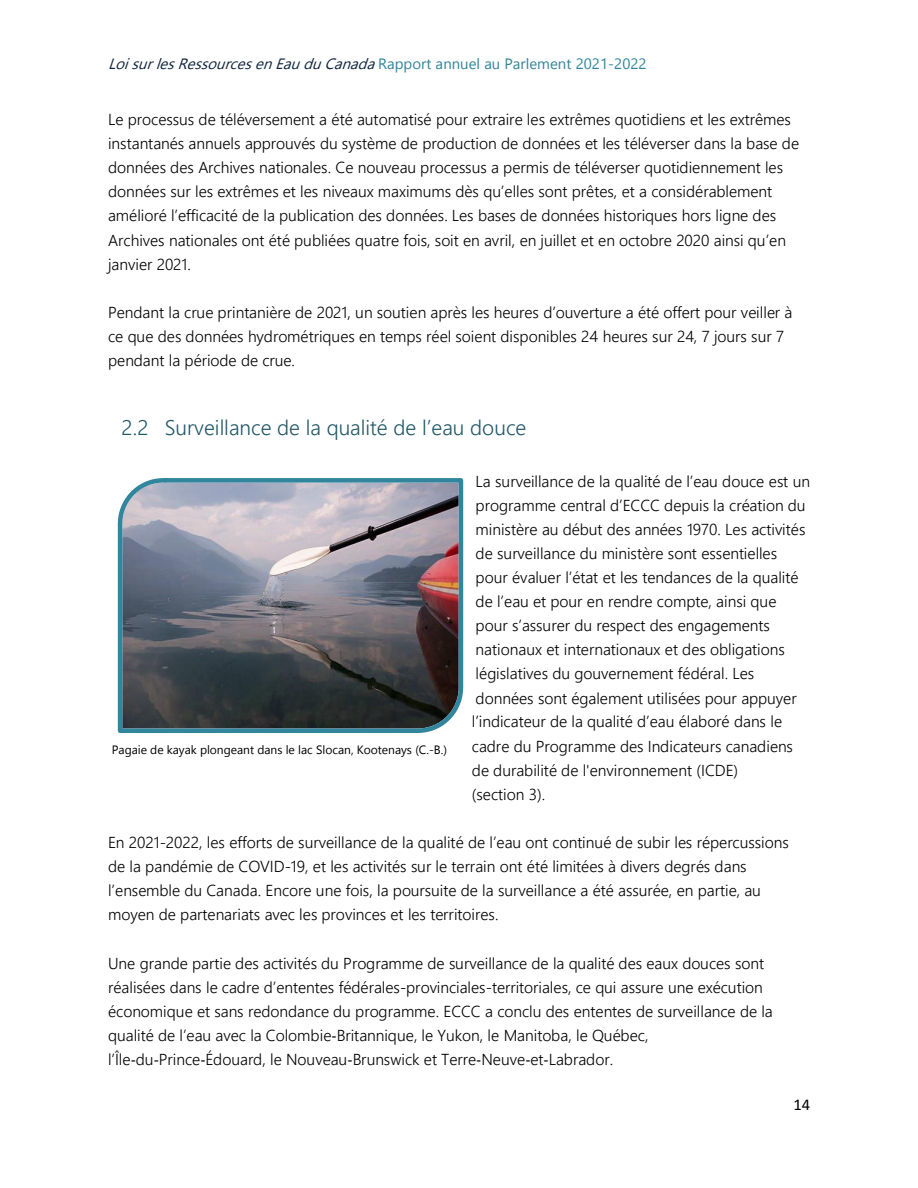
<style>
.page{position:relative;width:918px;height:1188px;background:#fff}
.page>*{position:absolute;margin:0;border:0;box-sizing:border-box;transform-origin:0 0}
.t1{font:300 21px "Leelawadee UI";color:#215868}
.t2{font:16.5px "Calibri";color:#000}
.t3{font:300 15.9px/24.2px "Leelawadee UI";color:#000}
.t4{font:15px "Gadugi";color:#31849b}
.t5{font:12px "Gadugi";color:#000}
.s1{font-style:italic;color:#0f243e}
.s2{font-family:"Cambria Math";font-weight:400}
</style>
<div class="page">
<img style="left:117px;top:478px;width:347px;height:255px">
<p class="t4" style="left:108px;top:53px;width:540px"><span class="s1">LoisurlesRessourcesenEauduCanada</span>Rapport annuel au Parlement 2021-2022</p>
<p class="t3" style="left:108px;top:106px;width:693px">Le processus de téléversement a été automatisé pour extraire les extrêmes quotidiens et les extrêmes instantanés annuels approuvés du système de production de données et les téléverser dans la base de données des Archives nationales. Ce nouveau processus a permis de téléverser quotidiennement les données sur les extrêmes et les niveaux maximums dès qu’elles sont prêtes, et a considérablement amélioré l’efficacité de la publication des données. Les bases de données historiques hors ligne des Archives nationales ont été publiées quatre fois, soit en avril, en juillet et en octobre 2020 ainsi qu’en janvier 2021.</p>
<p class="t3" style="left:108px;top:299px;width:686px">Pendant la crue printanière de 2021, un soutien après les heures d’ouverture a été offert pour veiller à ce que des données hydrométriques en temps réel soient disponibles 24 heures sur 24, 7 jours sur 7 pendant la période de crue.</p>
<h1 class="t1" style="left:122px;top:412px;width:406px">2.2 Surveillance de la qualité de l’eau douce</h1>
<p class="t3" style="left:472px;top:468px;width:340px">La surveillance de la qualité de l’eau douce est un programme central d’ECCC depuis la création du ministère au début des années 1970. Les activités de surveillance du ministère sont essentielles<br>pour évaluer l’état et les tendances de la qualité de l’eau et pour en rendre compte, ainsi que<br>pour s’assurer du respect des engagements nationaux et internationaux et des obligations législatives du gouvernement fédéral. Les données sont également utilisées pour appuyer l’indicateur de la qualité d’eau élaboré dans le cadre du Programme des Indicateurs canadiens de durabilité de l'environnement (ICDE)<br>(section 3).</p>
<p class="t3" style="left:108px;top:829px;width:682px">En 2021-2022, les efforts de surveillance de la qualité de l’eau ont continué de subir les répercussions de la pandémie de COVID-19, et les activités sur le terrain ont été limitées à divers degrés dans l’ensemble du Canada. Encore une fois, la poursuite de la surveillance a été assurée, en partie, au moyen de partenariats avec les provinces et les territoires.</p>
<p class="t3" style="left:108px;top:950px;width:666px">Une grande partie des activités du Programme de surveillance de la qualité des eaux douces sont réalisées dans le cadre d’ententes fédérales-provinciales-territoriales, ce qui assure une exécution économique et sans redondance du programme. ECCC a conclu des ententes de surveillance de la qualité de l’eau avec la Colombie<span class="s2">‑</span>Britannique, le Yukon, le Manitoba, le Québec, l’Île<span class="s2">‑</span>du<span class="s2">‑</span>Prince<span class="s2">‑</span>Édouard, le Nouveau<span class="s2">‑</span>Brunswick et Terre<span class="s2">‑</span>Neuve<span class="s2">‑</span>et<span class="s2">‑</span>Labrador.</p>
<p class="t5" style="left:112px;top:741px;width:337px">Pagaie de kayak plongeant dans le lac Slocan, Kootenays (C.-B.)</p>
<p class="t2" style="left:793px;top:1098px;width:18px">14</p>
</div>
